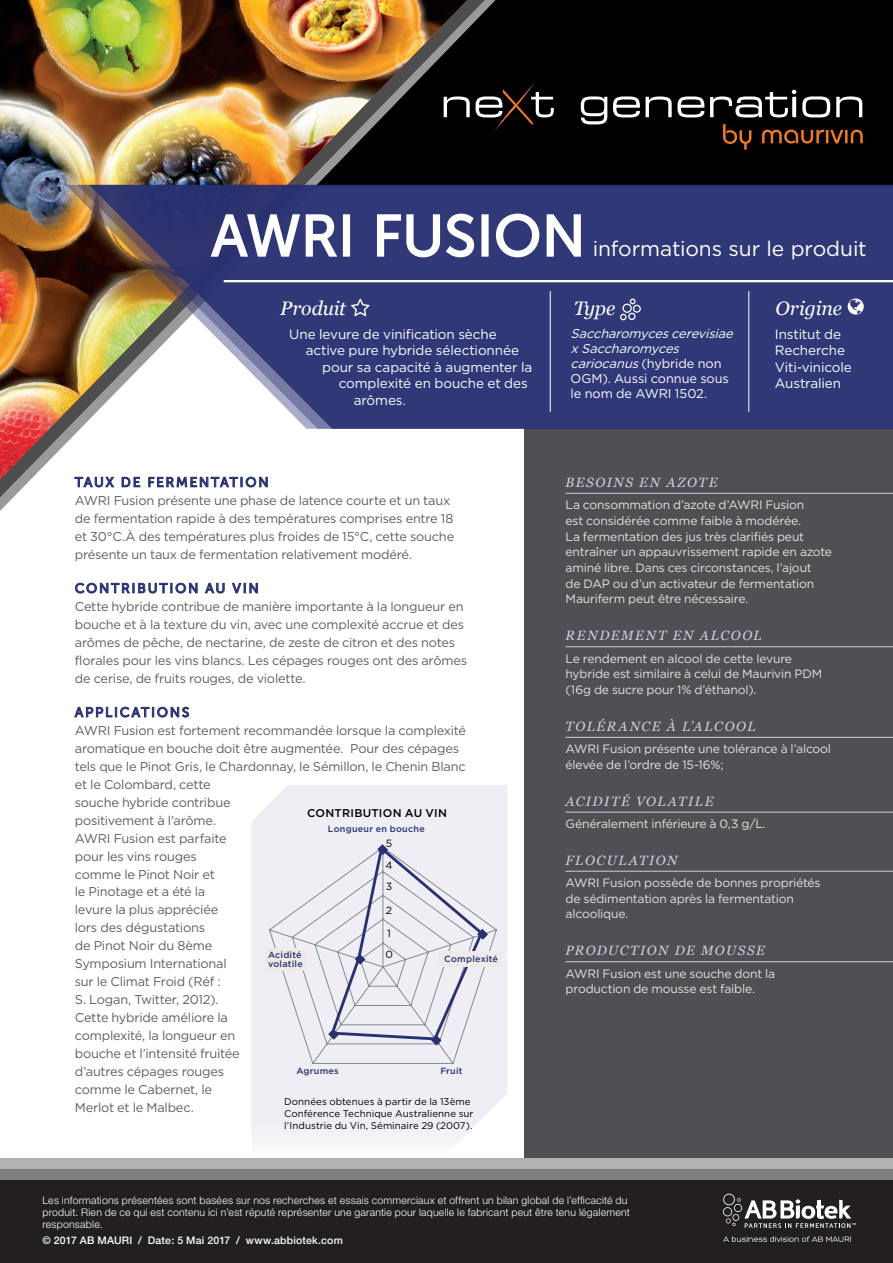
<style>
.page{position:relative;width:893px;height:1263px;background:#fff}
.page>*{position:absolute;margin:0;border:0;box-sizing:border-box;transform-origin:0 0}
.t1{font:57.9px "Museo Sans 500";color:#fff}
.t2{font:21px "Gotham";letter-spacing:-.005em;color:#fff}
.t3{font:italic 19.5px "Georgia";letter-spacing:-.01em;color:#fff}
.t4{font:13.5px/16.5px "Gotham";letter-spacing:-.01em;color:#fff}
.t5{font:italic 13.5px "Georgia";letter-spacing:.12em;color:#d1cede}
.t6{font:13.5px "Museo Sans 500";letter-spacing:.14em;color:#293172}
.t7{font:italic 13.5px "Georgia";letter-spacing:.095em;color:#d1cede}
.t8{font:12.75px/18px "Gotham";letter-spacing:-.015em;color:#5c5e62}
.t9{font:italic 12.75px/15px "Gotham";color:#fff}
.t10{font:12.15px/15.8px "Gotham";letter-spacing:-.015em;color:#e2e4e5}
.t11{font:500 11.25px "Gotham";letter-spacing:.02em;color:#000}
.t12{font:300 10.5px/12px "Helvetica Neue";letter-spacing:.02em;color:#fff}
.t13{font:500 10.5px "Helvetica Neue";letter-spacing:.02em;color:#fff}
.t14{font:10.5px/21.3px "Gotham";color:#000}
.t15{font:9.75px/12px "Gotham";letter-spacing:.005em;color:#000}
.t16{font:500 9px/9px "Gotham";letter-spacing:.025em;color:#293172}
.s1{font-style:normal}
.s2{color:#cccdcf}
</style>
<div class="page">
<div style="left:519px;top:0;width:374px;height:185px;background:#000"></div>
<div style="left:0;top:1158px;width:893px;height:105px;background:#b2b0b1"></div>
<div style="left:0;top:1169px;width:893px;height:94px;background:#807d7e"></div>
<div style="left:0;top:1180px;width:893px;height:83px;background:#231f20"></div>
<svg style="left:723px;top:1236px;width:128px;height:6px"></svg>
<svg style="left:723px;top:1194px;width:133px;height:34px"></svg>
<div style="left:524px;top:429px;width:369px;height:729px;background:#4e5053"></div>
<div style="left:480px;top:0;width:39px;height:185px;background:#000"></div>
<img style="left:0;top:0;width:480px;height:501px">
<svg style="left:444px;top:96px;width:26px;height:21px"></svg>
<svg style="left:581px;top:90px;width:282px;height:60px"></svg>
<svg style="left:476px;top:82px;width:78px;height:52px"></svg>
<div style="left:252px;top:785px;width:255px;height:354px;background:#eeeef4"></div>
<div style="left:268px;top:846px;width:230px;height:219px;background:#eeeef4"></div>
<svg style="left:328px;top:844px;width:160px;height:201px"></svg>
<svg style="left:89px;top:185px;width:804px;height:244px;fill:#303877"></svg>
<hr style="left:224px;top:280px;width:669px;height:2px;background:#fff">
<svg style="left:210px;top:213px;width:128px;height:45px"></svg>
<div style="left:343px;top:214px;width:7px;height:43px;border:1px solid #fff"></div>
<svg style="left:376px;top:213px;width:99px;height:45px"></svg>
<div style="left:481px;top:214px;width:8px;height:43px;border:1px solid #fff"></div>
<svg style="left:495px;top:213px;width:45px;height:45px"></svg>
<svg style="left:546px;top:213px;width:36px;height:45px"></svg>
<hr style="left:550px;top:291px;width:1px;height:121px;background:#fff">
<hr style="left:748px;top:291px;width:1px;height:121px;background:#fff">
<svg style="left:351px;top:299px;width:19px;height:17px"></svg>
<svg style="left:630px;top:299px;width:5px;height:5px"></svg>
<div style="left:633px;top:305px;width:8px;height:8px;border:1px solid #fff;border-radius:50%"></div>
<div style="left:620px;top:314px;width:7px;height:6px;border:1px solid #fff;border-radius:50%"></div>
<div style="left:622px;top:304px;width:10px;height:9px;border:1px solid #fff;border-radius:50%"></div>
<div style="left:628px;top:313px;width:7px;height:7px;border:1px solid #fff;border-radius:50%"></div>
<svg style="left:74px;top:476px;width:41px;height:12px"></svg>
<svg style="left:121px;top:477px;width:19px;height:10px"></svg>
<svg style="left:148px;top:476px;width:120px;height:12px"></svg>
<svg style="left:75px;top:582px;width:123px;height:12px"></svg>
<svg style="left:205px;top:583px;width:20px;height:11px"></svg>
<svg style="left:231px;top:582px;width:27px;height:12px"></svg>
<svg style="left:74px;top:706px;width:115px;height:12px"></svg>
<hr style="left:566px;top:493px;width:327px;height:1px;background:#d1cede">
<hr style="left:566px;top:646px;width:327px;height:1px;background:#d1cede">
<hr style="left:566px;top:737px;width:327px;height:1px;background:#d1cede">
<hr style="left:566px;top:812px;width:327px;height:1px;background:#d1cede">
<hr style="left:566px;top:871px;width:327px;height:1px;background:#d1cede">
<hr style="left:566px;top:961px;width:327px;height:1px;background:#d1cede">
<div style="left:265px;top:948px;width:42px;height:23px;background:#edeae8"></div>
<div style="left:439px;top:951px;width:63px;height:15px;background:#edeae8"></div>
<svg style="left:848px;top:298px;width:16px;height:17px"></svg>
<h1 class="t1" style="left:211px;top:204px;width:376px">AWRI FUSION</h1>
<h2 class="t2" style="left:593px;top:237px;width:275px">informations sur le produit</h2>
<h3 class="t3" style="left:280px;top:294px;width:67px">Produit</h3>
<p class="t4" style="left:289px;top:325px;width:209px">Une levure de vinification sèche</p>
<p class="t4" style="left:306px;top:342px;width:215px">active pure hybride sélectionnée</p>
<p class="t4" style="left:322px;top:358px;width:212px">pour sa capacité à augmenter la</p>
<p class="t4" style="left:339px;top:375px;width:191px">complexité en bouche et des</p>
<p class="t4" style="left:354px;top:391px;width:54px">arômes.</p>
<p class="t6" style="left:75px;top:475px;width:195px">TAUX DE FERMENTATION</p>
<p class="t8" style="left:75px;top:491px;width:381px">AWRI Fusion présente une phase de latence courte et un taux de fermentation rapide à des températures comprises entre 18 et 30°C.À des températures plus froides de 15°C, cette souche présente un taux de fermentation relativement modéré.</p>
<p class="t6" style="left:75px;top:581px;width:185px">CONTRIBUTION AU VIN</p>
<p class="t8" style="left:75px;top:597px;width:394px">Cette hybride contribue de manière importante à la longueur en bouche et à la texture du vin, avec une complexité accrue et des arômes de pêche, de nectarine, de zeste de citron et des notes florales pour les vins blancs. Les cépages rouges ont des arômes de cerise, de fruits rouges, de violette.</p>
<p class="t6" style="left:75px;top:705px;width:116px">APPLICATIONS</p>
<p class="t8" style="left:75px;top:721px;width:393px">AWRI Fusion est fortement recommandée lorsque la complexité aromatique en bouche doit être augmentée. Pour des cépages tels que le Pinot Gris, le Chardonnay, le Sémillon, le Chenin Blanc et le Colombard, cette<br>souche hybride contribue<br>positivement à l’arôme.<br>AWRI Fusion est parfaite<br>pour les vins rouges<br>comme le Pinot Noir et<br>le Pinotage et a été la<br>levure la plus appréciée<br>lors des dégustations<br>de Pinot Noir du 8ème<br>Symposium International<br>sur le Climat Froid (Réf :<br>S. Logan, Twitter, 2012).<br>Cette hybride améliore la<br>complexité, la longueur en<br>bouche et l’intensité fruitée<br>d’autres cépages rouges<br>comme le Cabernet, le<br>Merlot et le Malbec.</p>
<p class="t11" style="left:307px;top:806px;width:141px">CONTRIBUTION AU VIN</p>
<p class="t16" style="left:328px;top:824px;width:98px">Longueur en bouche</p>
<p class="t14" style="left:386px;top:833px;width:8px">5</p>
<p class="t14" style="left:386px;top:876px;width:8px">3</p>
<p class="t14" style="left:386px;top:899px;width:8px">2</p>
<p class="t14" style="left:386px;top:855px;width:9px">4</p>
<p class="t14" style="left:385px;top:922px;width:9px">1<br>0</p>
<p class="t16" style="left:268px;top:950px;width:36px">Acidité volatile</p>
<p class="t16" style="left:444px;top:954px;width:55px">Complexité</p>
<p class="t16" style="left:296px;top:1066px;width:44px">Agrumes</p>
<p class="t16" style="left:440px;top:1066px;width:24px">Fruit</p>
<p class="t15" style="left:284px;top:1095px;width:191px">Données obtenues à partir de la 13ème<br>Conférence Technique Australienne sur l’Industrie du Vin, Séminaire 29 (2007).</p>
<h3 class="t3" style="left:574px;top:294px;width:43px">Type</h3>
<p class="t9" style="left:571px;top:326px;width:167px">Saccharomycescerevisiae xSaccharomyces cariocanus<span class="s1">(hybrid e non<br>OGM). Aussi connue sous le nom de AWRI 1502.</span></p>
<h3 class="t3" style="left:775px;top:294px;width:68px">Origine</h3>
<p class="t4" style="left:775px;top:325px;width:79px">Institut de<br>Recherche<br>Viti-vinicole<br>Australien</p>
<p class="t5" style="left:566px;top:472px;width:153px">BESOINS EN AZOTE</p>
<p class="t10" style="left:566px;top:497px;width:268px">La consommation d’azote d’AWRI Fusion<br>est considérée comme faible à modérée.<br>La fermentation des jus très clarifiés peut entraîner un appauvrissement rapide en azote aminé libre. Dans ces circonstances, l’ajout<br>de DAP ou d’un activateur de fermentation Mauriferm peut être nécessaire.</p>
<p class="t5" style="left:566px;top:626px;width:198px">RENDEMENT EN ALCOOL</p>
<p class="t10" style="left:566px;top:650px;width:258px">Le rendement en alcool de cette levure hybride est similaire à celui de Maurivin PDM (16g de sucre pour 1% d’éthanol).</p>
<p class="t5" style="left:566px;top:716px;width:191px">TOLÉRANCE À L’ALCOOL</p>
<p class="t10" style="left:566px;top:741px;width:267px">AWRI Fusion présente une tolérance à l’alcool élevée de l’ordre de 15-16%;</p>
<p class="t5" style="left:566px;top:791px;width:149px">ACIDITÉ VOLATILE</p>
<p class="t10" style="left:566px;top:815px;width:202px">Généralement inférieure à 0,3 g/L.</p>
<p class="t5" style="left:566px;top:850px;width:113px">FLOCULATION</p>
<p class="t10" style="left:566px;top:874px;width:257px">AWRI Fusion possède de bonnes propriétés de sédimentation après la fermentation alcoolique<span class="s2">.</span></p>
<p class="t7" style="left:566px;top:941px;width:201px">PRODUCTION DE MOUSSE</p>
<p class="t10" style="left:566px;top:965px;width:211px">AWRI Fusion est une souche dont la production de mousse est faible.</p>
<p class="t12" style="left:43px;top:1194px;width:589px">Les informations présentées sont basées sur nos recherches et essais commerciaux et offrent un bilan global de l’efficacité du produit. Rien de ce qui est contenu ici n’est réputé représenter une garantie pour laquelle le fabricant peut être tenu légalement responsable.</p>
<p class="t13" style="left:43px;top:1234px;width:302px">© 2017 AB MAURI / Date: 5 Mai 2017 / www.abbiotek.com</p>
</div>
